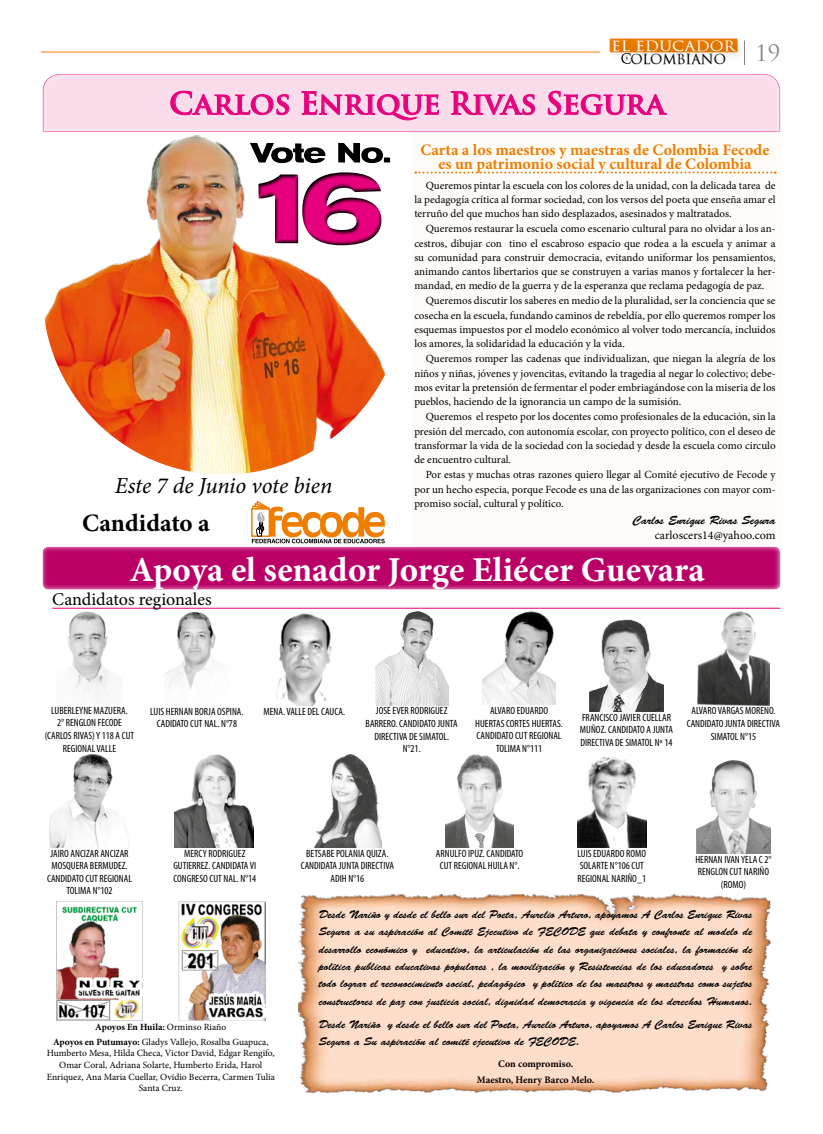
<style>
.page{position:relative;width:823px;height:1134px;background:#fff}
.page>*{position:absolute;margin:0;border:0;box-sizing:border-box;transform-origin:0 0}
.t1{font:95.2px "Sh Ad Grotesk Black Ext Nor";color:#e6007d}
.t2{font:700 35px "Minion Pro";color:#fff}
.t3{font:700 30px "Trajan Pro";color:#e6007d}
.t4{font:700 25px "Minion Pro";color:#000}
.t5{font:italic 23px "Minion Pro";letter-spacing:-.01em;color:#000}
.t6{font:22px "Trajan Pro";color:#878787}
.t7{font:18px "Minion Pro";color:#000}
.t8{font:700 16px/13.9px "Minion Pro";color:#ef7d00;text-align:center}
.t9{font:13.7px "Catwoman";letter-spacing:.025em;color:#fff;scale:1.1 1}
.t10{font:13.4px "Catwoman";color:#000}
.t11{font:12px "Brush Script Std";color:#000}
.t12{font:12px "Minion Pro";color:#000}
.t13{font:11.3px/17.4px "Brush Script Std";color:#000;text-align:justify}
.t14{font:11px/14.1px "Minion Pro";color:#000;text-align:justify}
.t15{font:condensed 10.5px/12.6px "Myriad Pro";color:#000;text-align:center}
.t16{font:700 10px/15.8px "Minion Pro";letter-spacing:-.01em;color:#000;text-align:center}
.t17{font:9.5px/11.7px "Minion Pro";color:#000;text-align:center}
.s1{font-weight:700}
</style>
<div class="page">
<div style="left:608px;top:35px;width:139px;height:29px;background:#000;opacity:.35"></div>
<svg style="left:621px;top:53px;width:9px;height:11px"></svg>
<hr style="left:41px;top:52px;width:559px;height:1px;background:#ef7d00">
<svg style="left:743px;top:40px;width:1px;height:24px"></svg>
<div style="left:412px;top:115px;width:368px;height:443px;background:#fefcf9"></div>
<svg style="left:42px;top:73px;width:738px;height:59px;background:#f8cde3"></svg>
<img style="left:43px;top:127px;width:361px;height:348px">
<img style="left:697px;top:612px;width:71px;height:93px">
<img style="left:174px;top:755px;width:79px;height:92px">
<img style="left:577px;top:757px;width:69px;height:90px">
<img style="left:67px;top:611px;width:53px;height:82px">
<img style="left:276px;top:613px;width:56px;height:93px">
<img style="left:445px;top:754px;width:68px;height:93px">
<img style="left:696px;top:760px;width:73px;height:94px">
<img style="left:375px;top:612px;width:73px;height:93px">
<img style="left:164px;top:612px;width:52px;height:78px">
<img style="left:314px;top:754px;width:67px;height:93px">
<img style="left:49px;top:754px;width:79px;height:93px">
<img style="left:482px;top:611px;width:73px;height:94px">
<svg style="left:246px;top:137px;width:148px;height:114px"></svg>
<svg style="left:415px;top:172px;width:360px;height:2px"></svg>
<svg style="left:251px;top:501px;width:133px;height:42px"></svg>
<svg style="left:42px;top:546px;width:738px;height:44px;background:#bf1372"></svg>
<hr style="left:52px;top:608px;width:728px;height:1px;background:#e6007d">
<img style="left:589px;top:619px;width:73px;height:93px">
<img style="left:56px;top:902px;width:209px;height:119px">
<img style="left:299px;top:894px;width:472px;height:199px">
<p class="t9" style="left:611px;top:38px;width:114px">EL EDUCADOR</p>
<p class="t10" style="left:630px;top:51px;width:97px">OLOMBIANO</p>
<h3 class="t3" style="left:169px;top:85px;width:497px">Carlos Enrique Rivas Segura</h3>
<h3 class="t6" style="left:754px;top:39px;width:27px">19</h3>
<h3 class="t8" style="left:420px;top:143px;width:350px">Carta a los maestros y maestras de Colombia Fecode es un patrimonio social y cultural de Colombia</h3>
<p class="t14" style="left:414px;top:178px;width:362px;text-indent:11px">Queremos pintar la escuela con los colores de la unidad, con la delicada tarea de la pedagogía crítica al formar sociedad, con los versos del poeta que enseña amar el terruño del que muchos han sido desplazados, asesinados y maltratados.</p>
<p class="t14" style="left:414px;top:222px;width:362px;text-indent:11px">Queremos restaurar la escuela como escenario cultural para no olvidar a los an&shy;cestros, dibujar con tino el escabroso espacio que rodea a la escuela y animar a su comunidad para construir democracia, evitando uniformar los pensamientos, animando cantos libertarios que se construyen a varias manos y fortalecer la her&shy;mandad, en medio de la guerra y de la esperanza que reclama pedagogía de paz.</p>
<p class="t14" style="left:414px;top:294px;width:362px;text-indent:11px">Queremos discutir los saberes en medio de la pluralidad, ser la conciencia que se cosecha en la escuela, fundando caminos de rebeldía, por ello queremos romper los esquemas impuestos por el modelo económico al volver todo mercancía, incluidos los amores, la solidaridad la educación y la vida.</p>
<p class="t14" style="left:414px;top:352px;width:362px;text-indent:11px">Queremos romper las cadenas que individualizan, que niegan la alegría de los niños y niñas, jóvenes y jovencitas, evitando la tragedia al negar lo colectivo; debe&shy;mos evitar la pretensión de fermentar el poder embriagándose con la miseria de los pueblos, haciendo de la ignorancia un campo de la sumisión.</p>
<p class="t14" style="left:414px;top:410px;width:362px;text-indent:11px">Queremos el respeto por los docentes como profesionales de la educación, sin la presión del mercado, con autonomía escolar, con proyecto político, con el deseo de transformar la vida de la sociedad con la sociedad y desde la escuela como circulo de encuentro cultural.</p>
<p class="t14" style="left:414px;top:468px;width:362px;line-height:14.4px;text-indent:11px">Por estas y muchas otras razones quiero llegar al Comité ejecutivo de Fecode y por un hecho especia, porque Fecode es una de las organizaciones con mayor com&shy;promiso social, cultural y político.</p>
<p class="t11" style="left:632px;top:513px;width:144px">Carlos Enrique Rivas Segura</p>
<p class="t12" style="left:654px;top:527px;width:122px">carloscers14@yahoo.com</p>
<h1 class="t1" style="left:257px;top:152px;width:126px">16</h1>
<h3 class="t5" style="left:115px;top:470px;width:219px">Este 7 de Junio vote bien</h3>
<h3 class="t4" style="left:82px;top:505px;width:129px">Candidato a</h3>
<h2 class="t2" style="left:129px;top:545px;width:576px">Apoya el senador Jorge Eliécer Guevara</h2>
<h3 class="t7" style="left:52px;top:587px;width:161px">Candidatos regionales</h3>
<p class="t15" style="left:45px;top:704px;width:91px">LUBERLEYNE MAZUERA.<br>2° RENGLON FECODE (CARLOS RIVAS) Y 118 A CUT<br>REGIONAL VALLE</p>
<p class="t15" style="left:263px;top:705px;width:83px">MENA. VALLE DEL CAUCA.</p>
<p class="t15" style="left:150px;top:705px;width:95px">LUIS HERNAN BORJA OSPINA.<br>CADIDATO CUT NAL. N°78</p>
<p class="t15" style="left:365px;top:704px;width:94px">JOSE EVER RODRIGUEZ<br>BARRERO. CANDIDATO JUNTA<br>DIRECTIVA DE SIMATOL.<br>N°21.</p>
<p class="t15" style="left:475px;top:704px;width:89px">ALVARO EDUARDO<br>HUERTAS CORTES HUERTAS.<br>CANDIDATO CUT REGIONAL<br>TOLIMA N°111</p>
<p class="t15" style="left:579px;top:711px;width:94px;text-align:left">FRANCISCO JAVIER CUELLAR<br>MUÑOZ. CANDIDATO A JUNTA<br>DIRECTIVA DE SIMATOL Nº 14</p>
<p class="t15" style="left:686px;top:704px;width:95px">ALVARO VARGAS MORENO.<br>CANDIDATO JUNTA DIRECTIVA<br>SIMATOL N°15</p>
<p class="t15" style="left:47px;top:847px;width:86px">JAIRO ANCIZAR ANCIZAR<br>MOSQUERA BERMUDEZ.<br>CANDIDATO CUT REGIONAL<br>TOLIMA N°102</p>
<p class="t15" style="left:173px;top:847px;width:84px">MERCY RODRIGUEZ<br>GUTIERREZ. CANDIDATA VI<br>CONGRESO CUT NAL. N°14</p>
<p class="t15" style="left:577px;top:847px;width:70px;text-align:left">LUIS EDUARDO ROMO<br>SOLARTE N°106 CUT<br>REGIONAL NARIÑO_1</p>
<p class="t15" style="left:300px;top:847px;width:95px">BETSABE POLANIA QUIZA.<br>CANDIDATA JUNTA DIRECTIVA<br>ADIH N°16</p>
<p class="t15" style="left:435px;top:847px;width:89px">ARNULFO IPUZ. CANDIDATO<br>CUT REGIONAL HUILA N°.</p>
<p class="t15" style="left:695px;top:853px;width:77px">HERNAN IVAN YELA C 2°<br>RENGLON CUT NARIÑO (ROMO)</p>
<p class="t17" style="left:53px;top:1020px;width:217px;line-height:14.5px"><span class="s1">Apoyos En Huila:</span> Orminso Riaño<br><span class="s1">Apoyos en Putumayo:</span> Gladys Vallejo, Rosalba Guapuca,</p>
<p class="t17" style="left:47px;top:1048px;width:229px">Humberto Mesa, Hilda Checa, Victor David, Edgar Rengifo, Omar Coral, Adriana Solarte, Humberto Erida, Harol Enriquez, Ana Maria Cuellar, Ovidio Becerra, Carmen Tulia Santa Cruz.</p>
<p class="t13" style="left:318px;top:906px;width:435px">Desde Nariño y desde el bello sur del Poeta, Aurelio Arturo, apoyamos A Carlos Enrique Rivas Segura a su aspiración al Comité Ejecutivo de FECODE que debata y confronte al modelo de desarrollo económico y educativo, la articulación de las organizaciones sociales, la formación de política publicas educativas populares , la movilización y Resistencias de los educadores y sobre todo lograr el reconocimiento social, pedagógico y político de los maestros y maestras como sujetos constructores de paz con justicia social, dignidad democracia y vigencia de los derechos Humanos.</p>
<p class="t13" style="left:318px;top:1016px;width:435px">Desde Nariño y desde el bello sur del Poeta, Aurelio Arturo, apoyamos A Carlos Enrique Rivas<br>Segura a Su aspiración al comité ejecutivo de FECODE.</p>
<p class="t16" style="left:476px;top:1055px;width:119px">Con compromiso.<br>Maestro, Henry Barco Melo.</p>
</div>
